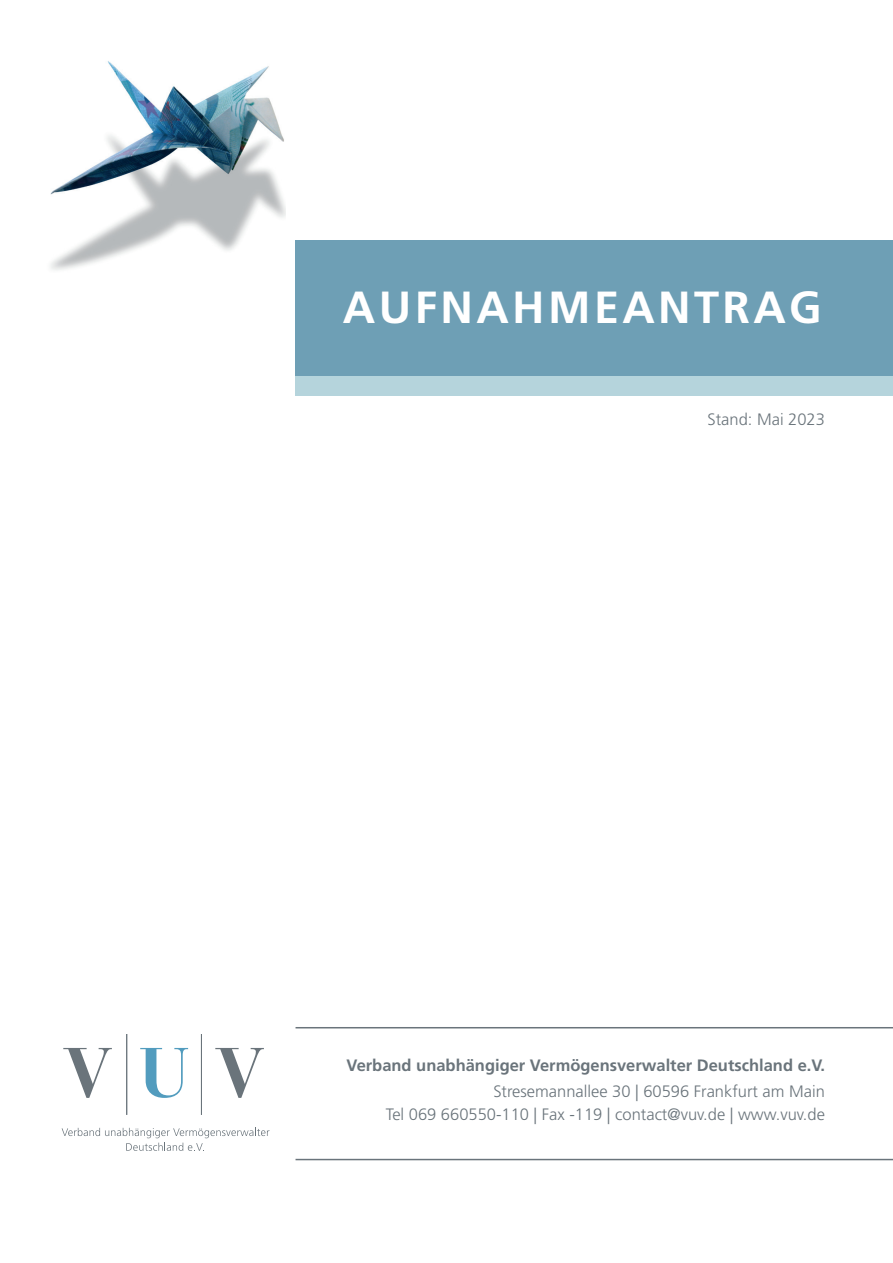
<style>
.page{position:relative;width:893px;height:1263px;background:#fff}
.page>*{position:absolute;margin:0;border:0;box-sizing:border-box;transform-origin:0 0}
.t1{font:700 45px "Frutiger LT Std";letter-spacing:.075em;color:#fff}
.t2{font:300 16.5px/22.5px "Frutiger LT Std";color:#6a747b;text-align:right}
.t3{font:700 16.5px "Frutiger LT Std";color:#6a747b}
</style>
<div class="page">
<svg style="left:63px;top:1048px;width:49px;height:50px"></svg>
<svg style="left:140px;top:1048px;width:48px;height:50px"></svg>
<svg style="left:215px;top:1048px;width:49px;height:50px"></svg>
<hr style="left:126px;top:1034px;width:1px;height:81px;background:#6a747b">
<hr style="left:201px;top:1034px;width:1px;height:81px;background:#6a747b">
<svg style="left:62px;top:1128px;width:207px;height:23px"></svg>
<div style="left:296px;top:240px;width:597px;height:136px;background:#6e9fb5"></div>
<img style="left:50px;top:61px;width:236px;height:209px">
<div style="left:296px;top:376px;width:597px;height:19px;background:#b5d4dc"></div>
<hr style="left:296px;top:1027px;width:597px;height:1px;background:#6a747b">
<hr style="left:296px;top:1159px;width:597px;height:1px;background:#6a747b">
<h1 class="t1" style="left:343px;top:281px;width:480px">AUFNAHMEANTRAG</h1>
<p class="t2" style="left:708px;top:408px;width:119px">Stand: Mai 2023</p>
<p class="t3" style="left:347px;top:1056px;width:480px">Verband unabhängiger Vermögensverwalter Deutschland e.V.</p>
<p class="t2" style="left:386px;top:1080px;width:440px">Stresemannallee 30 | 60596 Frankfurt am Main<br>Tel 069 660550-110 | Fax -119 | contact@vuv.de | www.vuv.de</p>
</div>
